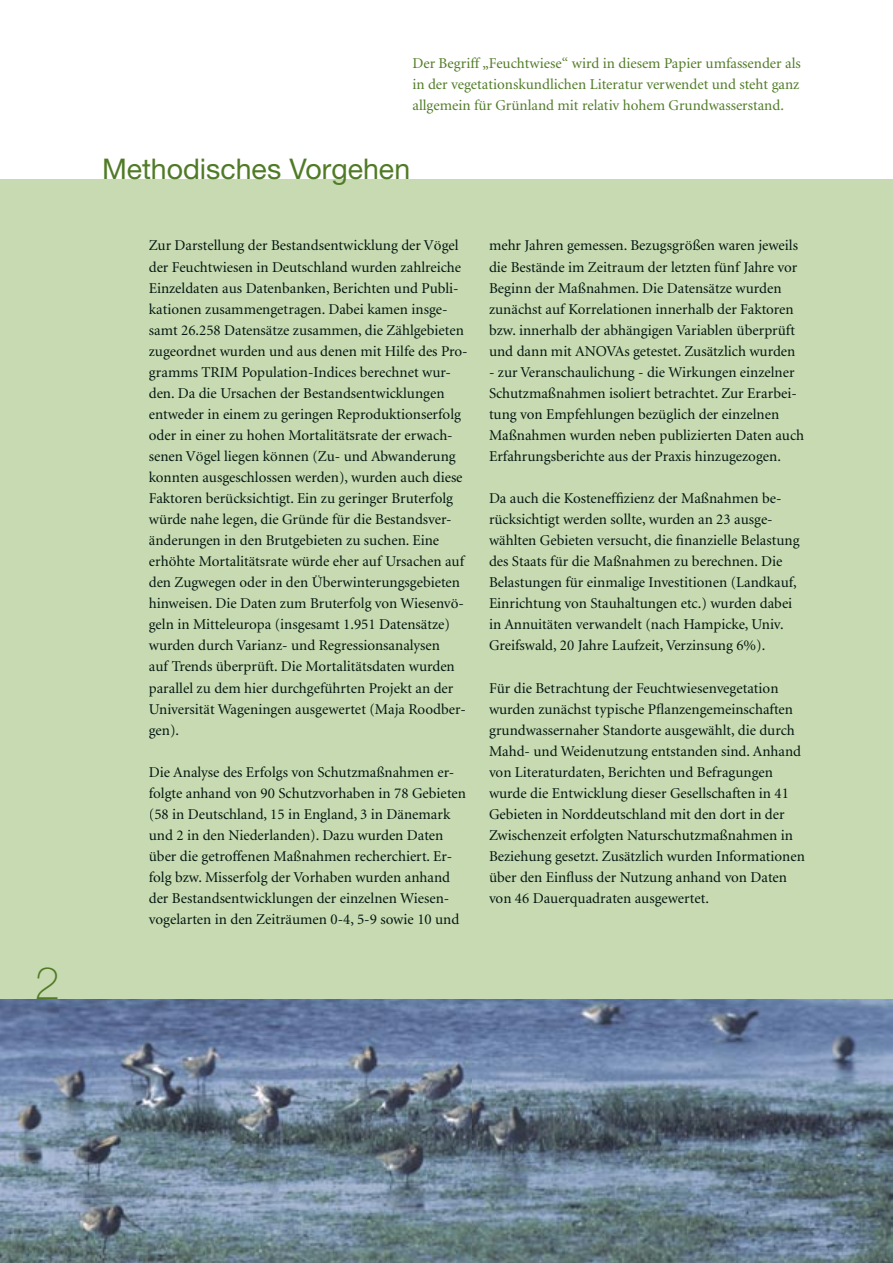
<style>
.page{position:relative;width:893px;height:1263px;background:#fff}
.page>*{position:absolute;margin:0;border:0;box-sizing:border-box;transform-origin:0 0}
.t1{font:100 45px "Helvetica Neue";color:#507b26}
.t2{font:28.5px "Helvetica Neue";color:#507b26}
.t3{font:15px/21px "Minion";color:#011610}
.t4{font:15px/21px "Minion";color:#507b26;text-align:justify}
</style>
<div class="page">
<div style="left:0;top:179px;width:893px;height:827px;background:#c8dab1"></div>
<img style="left:0;top:999px;width:893px;height:264px">
<h1 class="t1" style="left:35px;top:958px;width:27px">2</h1>
<p class="t4" style="left:412px;top:53px;width:390px">Der Begriff „Feuchtwiese“ wird in diesem Papier umfassender als in der vegetationskundlichen Literatur verwendet und steht ganz allgemein für Grünland mit relativ hohem Grundwasserstand.</p>
<h2 class="t2" style="left:102px;top:151px;width:310px">Methodisches Vorgehen</h2>
<p class="t3" style="left:149px;top:236px;width:320px">Zur Darstellung der Bestandsentwicklung der Vögel der Feuchtwiesen in Deutschland wurden zahlreiche Einzeldaten aus Datenbanken, Berichten und Publi&shy;kationen zusammengetragen. Dabei kamen insge&shy;samt 26.258 Datensätze zusammen, die Zählgebieten zugeordnet wurden und aus denen mit Hilfe des Pro&shy;gramms TRIM Population-Indices berechnet wur&shy;den. Da die Ursachen der Bestandsentwicklungen entweder in einem zu geringen Reproduktionserfolg oder in einer zu hohen Mortalitätsrate der erwach&shy;senen Vögel liegen können (Zu- und Abwanderung konnten ausgeschlossen werden), wurden auch diese Faktoren berücksichtigt. Ein zu geringer Bruterfolg würde nahe legen, die Gründe für die Bestandsver&shy;änderungen in den Brutgebieten zu suchen. Eine erhöhte Mortalitätsrate würde eher auf Ursachen auf den Zugwegen oder in den Überwinterungsgebieten hinweisen. Die Daten zum Bruterfolg von Wiesenvö&shy;geln in Mitteleuropa (insgesamt 1.951 Datensätze) wurden durch Varianz- und Regressionsanalysen<br>auf Trends überprüft. Die Mortalitätsdaten wurden parallel zu dem hier durchgeführten Projekt an der Universität Wageningen ausgewertet (Maja Roodber&shy;gen).</p>
<p class="t3" style="left:149px;top:762px;width:319px">Die Analyse des Erfolgs von Schutzmaßnahmen er&shy;folgte anhand von 90 Schutzvorhaben in 78 Gebieten (58 in Deutschland, 15 in England, 3 in Dänemark und 2 in den Niederlanden). Dazu wurden Daten über die getroffenen Maßnahmen recherchiert. Er&shy;folg bzw. Misserfolg der Vorhaben wurden anhand der Bestandsentwicklungen der einzelnen Wiesen&shy;vogelarten in den Zeiträumen 0-4, 5-9 sowie 10 und</p>
<p class="t3" style="left:489px;top:236px;width:310px">mehr Jahren gemessen. Bezugsgrößen waren jeweils die Bestände im Zeitraum der letzten fünf Jahre vor Beginn der Maßnahmen. Die Datensätze wurden zunächst auf Korrelationen innerhalb der Faktoren bzw. innerhalb der abhängigen Variablen überprüft und dann mit ANOVAs getestet. Zusätzlich wurden</p>
<p class="t3" style="left:489px;top:362px;width:317px">- zur Veranschaulichung - die Wirkungen einzelner Schutzmaßnahmen isoliert betrachtet. Zur Erarbei&shy;tung von Empfehlungen bezüglich der einzelnen Maßnahmen wurden neben publizierten Daten auch Erfahrungsberichte aus der Praxis hinzugezogen.</p>
<p class="t3" style="left:489px;top:488px;width:312px">Da auch die Kosteneffizienz der Maßnahmen be&shy;rücksichtigt werden sollte, wurden an 23 ausge&shy;wählten Gebieten versucht, die finanzielle Belastung des Staats für die Maßnahmen zu berechnen. Die Belastungen für einmalige Investitionen (Landkauf, Einrichtung von Stauhaltungen etc.) wurden dabei in Annuitäten verwandelt (nach Hampicke, Univ.<br>Greifswald, 20 Jahre Laufzeit, Verzinsung 6%).</p>
<p class="t3" style="left:489px;top:678px;width:317px">Für die Betrachtung der Feuchtwiesenvegetation wurden zunächst typische Pflanzengemeinschaften grundwassernaher Standorte ausgewählt, die durch Mahd- und Weidenutzung entstanden sind. Anhand von Literaturdaten, Berichten und Befragungen wurde die Entwicklung dieser Gesellschaften in 41<br>Gebieten in Norddeutschland mit den dort in der Zwischenzeit erfolgten Naturschutzmaßnahmen in Beziehung gesetzt. Zusätzlich wurden Informationen über den Einfluss der Nutzung anhand von Daten von 46 Dauerquadraten ausgewertet.</p>
</div>
